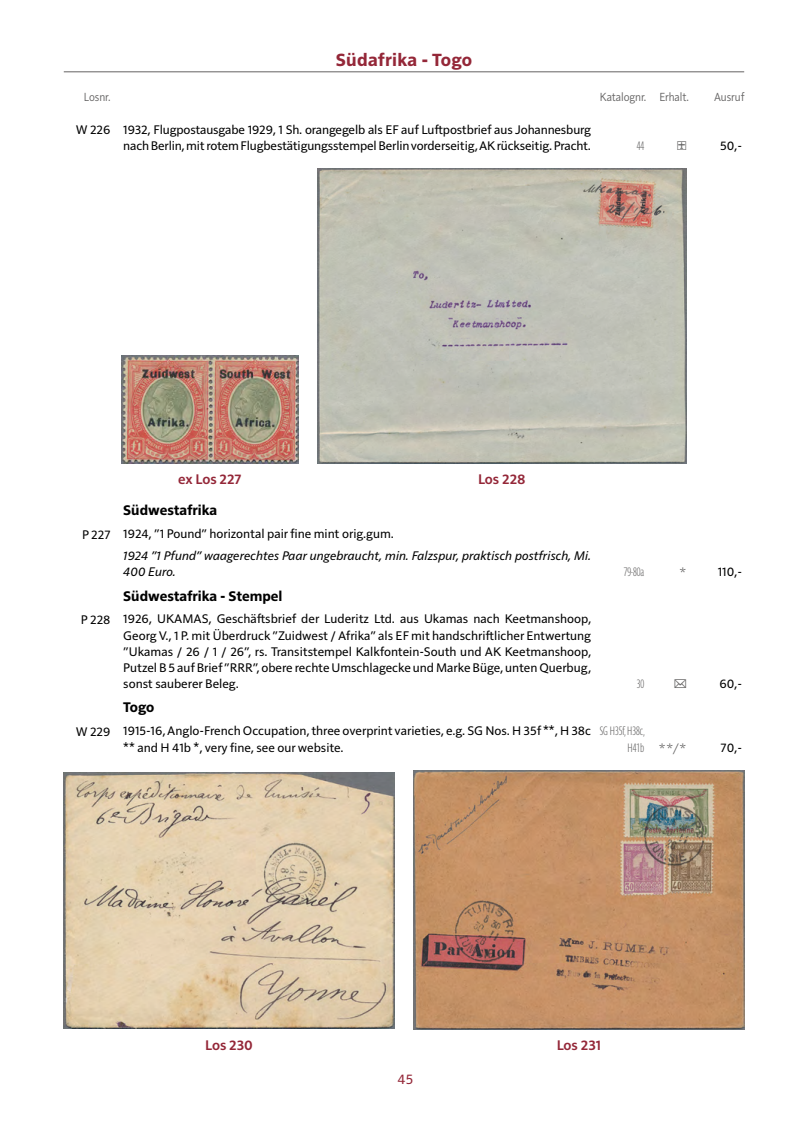
<style>
.page{position:relative;width:808px;height:1127px;background:#fff}
.page>*{position:absolute;margin:0;border:0;box-sizing:border-box;transform-origin:0 0}
.t1{font:700 18px "Solitaire MVB Pro";letter-spacing:.015em;color:#942738}
.t2{font:700 14.25px "Solitaire MVB Pro";color:#000}
.t3{font:600 14.25px "Solitaire MVB Pro";color:#942738}
.t4{font:14.25px "Solitaire MVB Pro";color:#942738}
.t5{font:12.75px/16.2px "Solitaire MVB Pro";letter-spacing:-.01em;color:#000;text-align:right}
.t6{font:italic 12.75px/16.2px "Solitaire MVB Pro";color:#000}
.t7{font:12px "Solitaire MVB Pro";letter-spacing:-.005em;color:#646363;scale:.9 1}
.t8{font:700 12px/16.2px "Parisine Std Comp Clair";color:#646363;text-align:right}
</style>
<div class="page">
<hr style="left:64px;top:71px;width:680px;height:1px;background:#646363">
<img style="left:317px;top:169px;width:369px;height:294px">
<img style="left:121px;top:355px;width:177px;height:108px">
<img style="left:64px;top:772px;width:330px;height:257px">
<img style="left:414px;top:771px;width:330px;height:258px">
<h1 class="t1" style="left:336px;top:48px;width:138px">Südafrika - Togo</h1>
<p class="t7" style="left:84px;top:88px;width:31px">Losnr.</p>
<p class="t7" style="left:600px;top:88px;width:100px">Katalognr. Erhalt.</p>
<p class="t7" style="left:714px;top:88px;width:35px">Ausruf</p>
<p class="t5" style="left:76px;top:120px;width:517px">W 226 1932, Flugpostausgabe 1929, 1 Sh. orangegelb als EF auf Luftpostbrief aus Johannesburg nach Berlin, mit rotem Flugbestätigungsstempel Berlin vorderseitig, AK rückseitig. Pracht.</p>
<p class="t8" style="left:637px;top:137px;width:9px">44</p>
<p class="t5" style="left:720px;top:136px;width:24px">50,-</p>
<p class="t3" style="left:178px;top:470px;width:65px">ex Los 227</p>
<p class="t3" style="left:478px;top:470px;width:49px">Los 228</p>
<p class="t2" style="left:123px;top:500px;width:96px">Südwestafrika</p>
<p class="t5" style="left:82px;top:525px;width:313px">P 227 1924, ”1 Pound” horizontal pair fine mint orig.gum.</p>
<p class="t6" style="left:123px;top:547px;width:469px">1924 ”1 Pfund” waagerechtes Paar ungebraucht, min. Falzspur, praktisch postfrisch, Mi.<br>400 Euro.</p>
<p class="t2" style="left:123px;top:586px;width:161px">Südwestafrika - Stempel</p>
<p class="t5" style="left:123px;top:610px;width:469px;text-align:justify;text-indent:-42px">P 228 1926, UKAMAS, Geschäftsbrief der Luderitz Ltd. aus Ukamas nach Keetmanshoop, Georg V., 1 P. mit Überdruck ”Zuidwest / Afrika” als EF mit handschriftlicher Entwertung ”Ukamas / 26 / 1 / 26”, rs. Transitstempel Kalkfontein-South und AK Keetmanshoop, Putzel B 5 auf Brief ”RRR”, obere rechte Umschlagecke und Marke Büge, unten Querbug, sonst sauberer Beleg.</p>
<p class="t8" style="left:624px;top:564px;width:22px">79-80a</p>
<p class="t5" style="left:718px;top:563px;width:26px">110,-</p>
<p class="t8" style="left:637px;top:676px;width:9px">30</p>
<p class="t5" style="left:719px;top:675px;width:24px">60,-</p>
<p class="t2" style="left:123px;top:698px;width:32px">Togo</p>
<p class="t5" style="left:123px;top:722px;width:469px;text-align:left;text-indent:-47px">W 229 1915-16, Anglo-French Occupation, three overprint varieties, e.g. SG Nos. H 35f **, H 38c ** and H 41b *, very fine, see our website.</p>
<p class="t8" style="left:600px;top:723px;width:47px">SG H35f, H38c,<br>H41b</p>
<p class="t5" style="left:721px;top:738px;width:23px">70,-</p>
<p class="t3" style="left:205px;top:1035px;width:49px">Los 230</p>
<p class="t3" style="left:557px;top:1035px;width:46px">Los 231</p>
<p class="t4" style="left:398px;top:1069px;width:17px">45</p>
</div>
